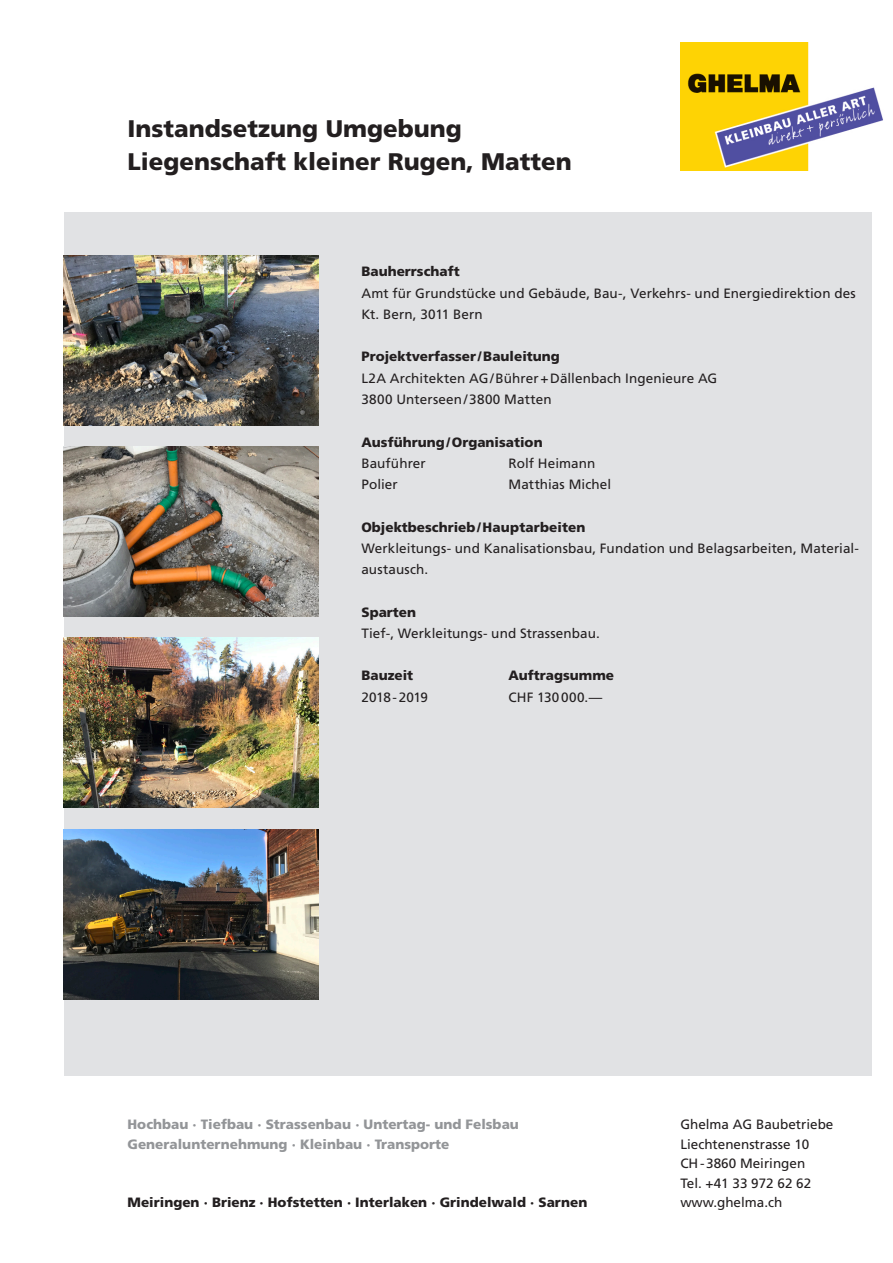
<style>
.page{position:relative;width:893px;height:1263px;background:#fff}
.page>*{position:absolute;margin:0;border:0;box-sizing:border-box;transform-origin:0 0}
.t1{font:900 24px "Frutiger LT Std";color:#231f20}
.Text{font:13.5px/21.3px "Frutiger LT Std";letter-spacing:.005em;color:#231f20}
.Text-2{font:900 13.5px "Frutiger LT Std";color:#231f20}
.t2{font:900 13.5px "Frutiger LT Std";color:#939598}
.Text-3{font:13.5px "Frutiger LT Std";letter-spacing:-.02em;color:#231f20}
</style>
<div class="page">
<div style="left:64px;top:213px;width:808px;height:863px;background:#e1e2e4"></div>
<img style="left:64px;top:255px;width:255px;height:170px">
<img style="left:64px;top:446px;width:255px;height:171px">
<img style="left:64px;top:638px;width:255px;height:170px">
<img style="left:64px;top:829px;width:255px;height:170px">
<img style="left:680px;top:43px;width:203px;height:127px">
<p class="t1" style="left:128px;top:114px;width:336px">Instandsetzung Umgebung</p>
<p class="t1" style="left:128px;top:147px;width:446px">Liegenschaft kleiner Rugen, Matten</p>
<p class="Text-2" style="left:361px;top:263px;width:100px">Bauherrschaft</p>
<p class="Text" style="left:361px;top:282px;width:496px">Amt für Grundstücke und Gebäude, Bau-, Verkehrs- und Energiedirektion des<br>Kt. Bern, 3011 Bern</p>
<p class="Text-2" style="left:361px;top:349px;width:200px">Projektverfasser /Bauleitung</p>
<p class="Text" style="left:361px;top:367px;width:357px">L2A Architekten AG/Bührer+Dällenbach Ingenieure AG</p>
<p class="Text" style="left:361px;top:389px;width:192px">3800 Unterseen/3800 Matten</p>
<p class="Text-2" style="left:361px;top:434px;width:183px">Ausführung/Organisation</p>
<p class="Text" style="left:361px;top:452px;width:66px">Bauführer</p>
<p class="Text" style="left:508px;top:452px;width:88px">Rolf Heimann</p>
<p class="Text" style="left:361px;top:474px;width:38px">Polier</p>
<p class="Text" style="left:508px;top:474px;width:104px">Matthias Michel</p>
<p class="Text-2" style="left:361px;top:519px;width:226px">Objektbeschrieb/Hauptarbeiten</p>
<p class="Text" style="left:361px;top:537px;width:499px">Werkleitungs- und Kanalisationsbau, Fundation und Belagsarbeiten, Material&shy;austausch.</p>
<p class="Text-2" style="left:361px;top:604px;width:56px">Sparten</p>
<p class="Text" style="left:361px;top:623px;width:240px">Tief-, Werkleitungs- und Strassenbau.</p>
<p class="Text-2" style="left:361px;top:667px;width:53px">Bauzeit</p>
<p class="Text-2" style="left:508px;top:667px;width:107px">Auftragsumme</p>
<p class="Text-3" style="left:361px;top:689px;width:68px">2018-2019</p>
<p class="Text" style="left:508px;top:686px;width:95px">CHF 130000.—</p>
<p class="t2" style="left:128px;top:1116px;width:393px">Hochbau · Tiefbau · Strassenbau · Untertag- und Felsbau</p>
<p class="t2" style="left:128px;top:1136px;width:323px">Generalunternehmung · Kleinbau · Transporte</p>
<p class="Text-2" style="left:128px;top:1194px;width:461px">Meiringen · Brienz · Hofstetten · Interlaken · Grindelwald · Sarnen</p>
<p class="Text" style="left:680px;top:1114px;width:155px">Ghelma AG Baubetriebe</p>
<p class="Text" style="left:680px;top:1133px;width:131px">Liechtenenstrasse 10</p>
<p class="Text" style="left:680px;top:1153px;width:126px">CH-3860 Meiringen</p>
<p class="Text" style="left:680px;top:1172px;width:132px">Tel. +41 33 972 62 62</p>
<p class="Text" style="left:680px;top:1192px;width:104px">www.ghelma.ch</p>
</div>
